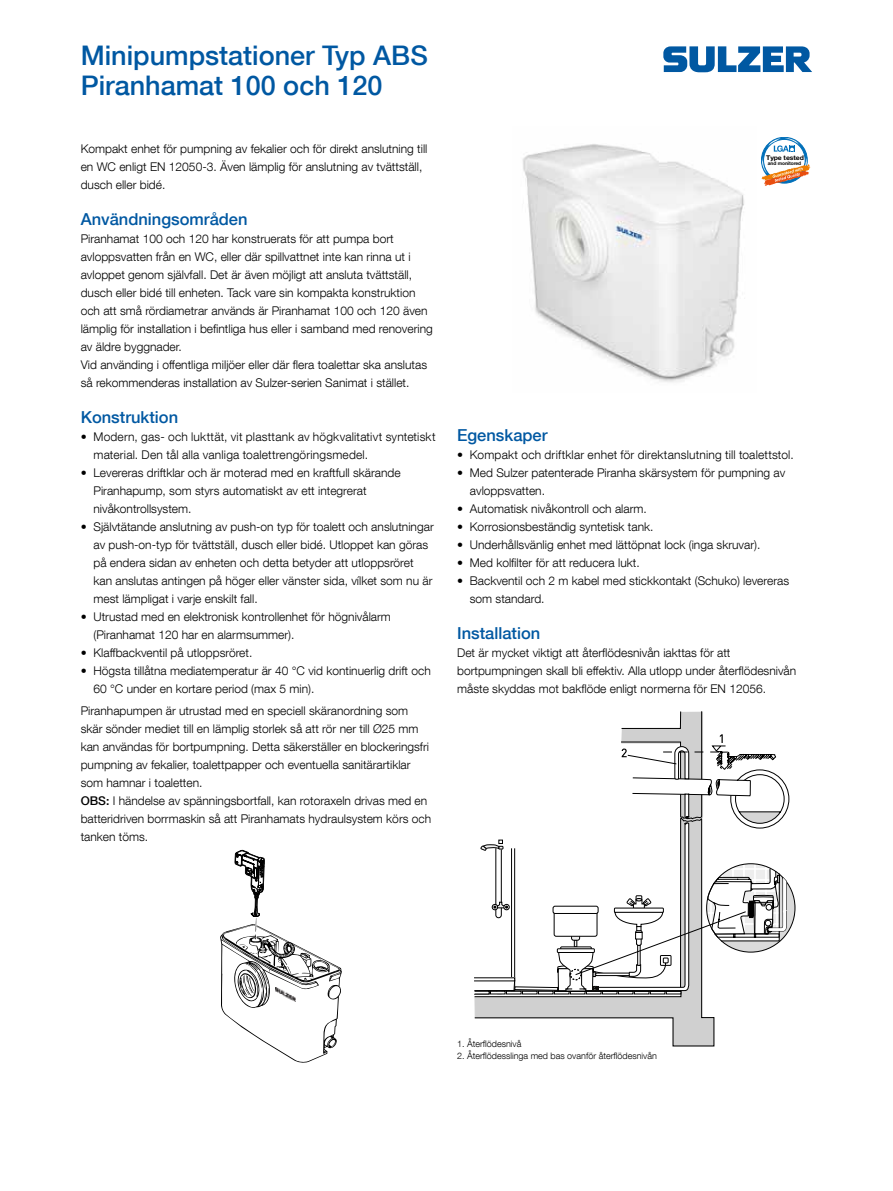
<style>
.page{position:relative;width:893px;height:1191px;background:#fff}
.page>*{position:absolute;margin:0;border:0;box-sizing:border-box;transform-origin:0 0}
.t1{font:500 27px/30px "Helvetica Neue LT Com";color:#0058a2}
.t2{font:500 16.5px "Helvetica Neue LT Com";color:#0058a2}
.t3{font:300 12px/18px "Helvetica Neue LT Com";color:#000}
.t4{font:300 9px "Helvetica Neue LT Com";color:#000}
.t5{font:700 6.45px "Helvetica Neue LT Com";letter-spacing:-.01em;color:#000;scale:1.05 1}
.t6{font:700 4.95px "Helvetica Neue LT Com";letter-spacing:-.01em;color:#000}
.s1{font-weight:500}
</style>
<div class="page">
<svg style="left:663px;top:46px;width:149px;height:26px"></svg>
<img style="left:522px;top:144px;width:222px;height:238px">
<svg style="left:761px;top:137px;width:49px;height:49px"></svg>
<svg style="left:474px;top:711px;width:321px;height:335px"></svg>
<svg style="left:220px;top:849px;width:122px;height:214px"></svg>
<img style="left:275px;top:987px;width:21px;height:14px">
<h1 class="t1" style="left:81px;top:40px;width:349px">Minipumpstationer Typ ABS<br>Piranhamat 100 och 120</h1>
<p class="t3" style="left:81px;top:139px;width:348px">Kompakt enhet för pumpning av fekalier och för direkt anslutning till en WC enligt EN 12050-3. Även lämplig för anslutning av tvättställ, dusch eller bidé.</p>
<h2 class="t2" style="left:81px;top:209px;width:168px">Användningsområden</h2>
<p class="t3" style="left:81px;top:229px;width:354px">Piranhamat 100 och 120 har konstruerats för att pumpa bort avloppsvatten från en WC, eller där spillvattnet inte kan rinna ut i avloppet genom självfall. Det är även möjligt att ansluta tvättställ, dusch eller bidé till enheten. Tack vare sin kompakta konstruktion och att små rördiametrar används är Piranhamat 100 och 120 även lämplig för installation i befintliga hus eller i samband med renovering av äldre byggnader.<br>Vid använding i offentliga miljöer eller där flera toalettar ska anslutas så rekommenderas installation av Sulzer-serien Sanimat i stället.</p>
<h2 class="t2" style="left:81px;top:407px;width:99px">Konstruktion</h2>
<p class="t3" style="left:93px;top:427px;width:344px;text-indent:-13px">• Modern, gas- och lukttät, vit plasttank av högkvalitativt syntetiskt material. Den tål alla vanliga toalettrengöringsmedel.</p>
<p class="t3" style="left:93px;top:463px;width:309px;text-indent:-13px">• Levereras driftklar och är moterad med en kraftfull skärande<br>Piranhapump, som styrs automatiskt av ett integrerat nivåkontrollsystem.</p>
<p class="t3" style="left:93px;top:517px;width:342px;text-indent:-13px">• Självtätande anslutning av push-on typ för toalett och anslutningar av push-on-typ för tvättställ, dusch eller bidé. Utloppet kan göras på endera sidan av enheten och detta betyder att utloppsröret kan anslutas antingen på höger eller vänster sida, vílket som nu är mest lämpligat i varje enskilt fall.</p>
<p class="t3" style="left:93px;top:607px;width:299px;text-indent:-13px">• Utrustad med en elektronisk kontrollenhet för högnivålarm (Piranhamat 120 har en alarmsummer).</p>
<p class="t3" style="left:81px;top:643px;width:173px">• Klaffbackventil på utloppsröret.</p>
<p class="t3" style="left:93px;top:661px;width:339px;text-indent:-13px">• Högsta tillåtna mediatemperatur är 40 °C vid kontinuerlig drift och<br>60 °C under en kortare period (max 5 min).</p>
<p class="t3" style="left:81px;top:702px;width:352px">Piranhapumpen är utrustad med en speciell skäranordning som skär sönder mediet till en lämplig storlek så att rör ner till Ø25 mm kan användas för bortpumpning. Detta säkerställer en blockeringsfri pumpning av fekalier, toalettpapper och eventuella sanitärartiklar som hamnar i toaletten.<br><span class="s1">OBS:</span> I händelse av spänningsbortfall, kan rotoraxeln drivas med en batteridriven borrmaskin så att Piranhamats hydraulsystem körs och tanken töms.</p>
<p class="t5" style="left:766px;top:153px;width:37px">Type tested</p>
<p class="t6" style="left:768px;top:160px;width:35px">and monitored</p>
<h2 class="t2" style="left:457px;top:425px;width:92px">Egenskaper</h2>
<p class="t3" style="left:457px;top:445px;width:338px">• Kompakt och driftklar enhet för direktanslutning till toalettstol.</p>
<p class="t3" style="left:470px;top:463px;width:317px;text-indent:-13px">• Med Sulzer patenterade Piranha skärsystem för pumpning av avloppsvatten.</p>
<p class="t3" style="left:457px;top:499px;width:191px">• Automatisk nivåkontroll och alarm.</p>
<p class="t3" style="left:457px;top:517px;width:198px">• Korrosionsbeständig syntetisk tank.</p>
<p class="t3" style="left:457px;top:535px;width:305px">• Underhållsvänlig enhet med lättöpnat lock (inga skruvar).</p>
<p class="t3" style="left:457px;top:553px;width:184px">• Med kolfilter för att reducera lukt.</p>
<p class="t3" style="left:470px;top:571px;width:321px;text-indent:-13px">• Backventil och 2 m kabel med stickkontakt (Schuko) levereras som standard.</p>
<h2 class="t2" style="left:457px;top:623px;width:85px">Installation</h2>
<p class="t3" style="left:457px;top:643px;width:341px">Det är mycket viktigt att återflödesnivån iakttas för att bortpumpningen skall bli effektiv. Alla utlopp under återflödesnivån måste skyddas mot bakflöde enligt normerna för EN 12056.</p>
<p class="t4" style="left:457px;top:1038px;width:66px">1. Återflödesnivå</p>
<p class="t4" style="left:457px;top:1050px;width:201px">2. Återflödesslinga med bas ovanför återflödesnivån</p>
</div>
